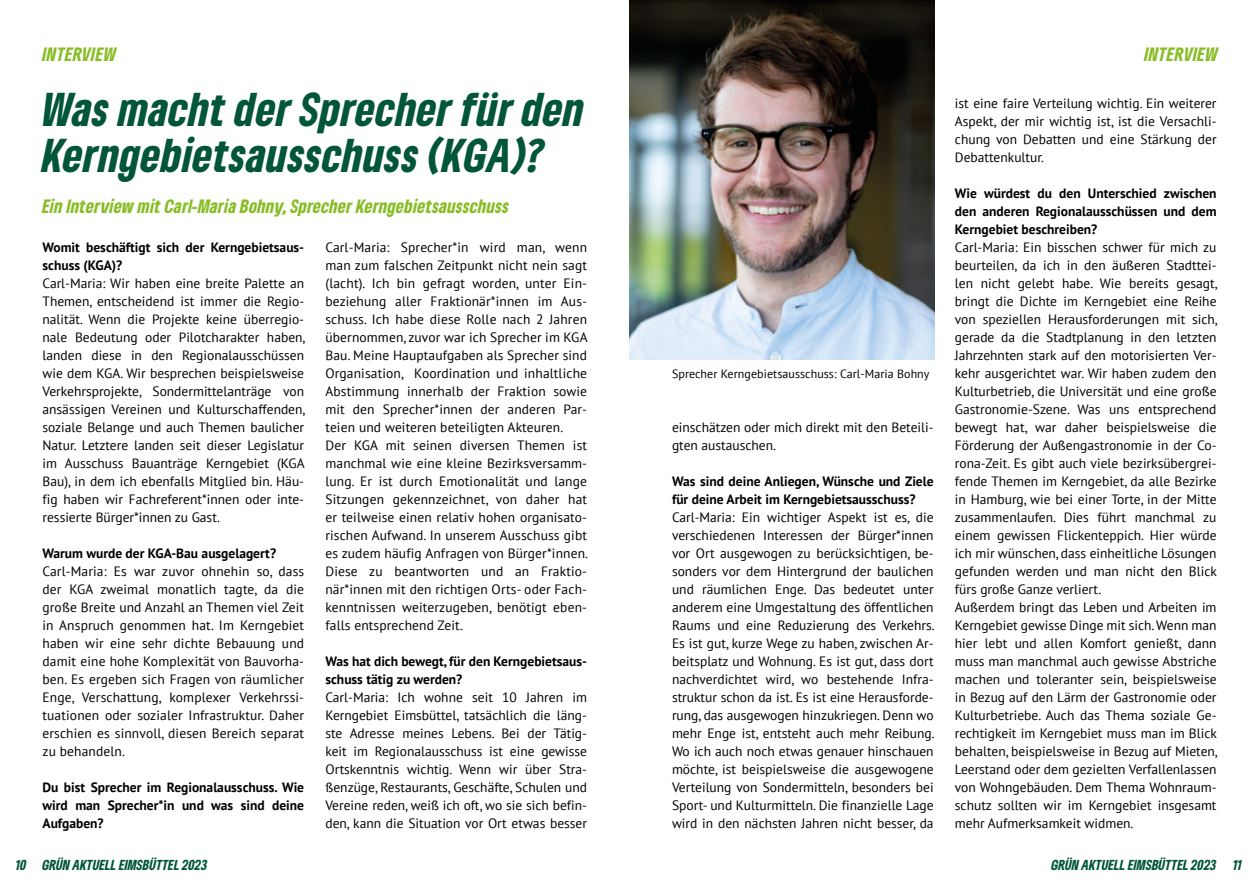
<style>
.page{position:relative;width:1259px;height:893px;background:#fff}
.page>*{position:absolute;margin:0;border:0;box-sizing:border-box;transform-origin:0 0}
.t1{font:italic 900 condensed 44.25px/46.5px "Gruene Type";letter-spacing:.015em;color:#015538}
.t2{font:italic 900 condensed 18px "Gruene Type";letter-spacing:.015em;color:#89bd27}
.t3{font:13.5px/18px "PT Sans";color:#000;text-align:justify}
.t4{font:700 13.5px/18px "PT Sans";color:#000}
.t5{font:italic 900 condensed 13.5px "Gruene Type";color:#015538}
.t6{font:12px "PT Sans";letter-spacing:.005em;color:#000}
</style>
<div class="page">
<img style="left:629px;top:0;width:305px;height:360px">
<h2 class="t2" style="left:43px;top:42px;width:75px">INTERVIEW</h2>
<h2 class="t2" style="left:1144px;top:42px;width:75px">INTERVIEW</h2>
<h1 class="t1" style="left:43px;top:84px;width:543px">Was macht der Sprecher für den<br>Kerngebietsausschuss (KGA)?</h1>
<h2 class="t2" style="left:43px;top:194px;width:468px">Ein Interview mit Carl-Maria Bohny, Sprecher Kerngebietsausschuss</h2>
<p class="t4" style="left:43px;top:238px;width:263px">Womit beschäftigt sich der Kerngebietsaus&shy;schuss (KGA)?</p>
<p class="t3" style="left:43px;top:274px;width:264px">Carl-Maria: Wir haben eine breite Palette an Themen, entscheidend ist immer die Regio&shy;nalität. Wenn die Projekte keine überregio&shy;nale Bedeutung oder Pilotcharakter haben, landen diese in den Regionalausschüssen wie dem KGA. Wir besprechen beispielsweise Verkehrsprojekte, Sondermittelanträge von ansässigen Vereinen und Kulturschaffenden, soziale Belange und auch Themen baulicher Natur. Letztere landen seit dieser Legislatur im Ausschuss Bauanträge Kerngebiet (KGA Bau), in dem ich ebenfalls Mitglied bin. Häu&shy;fig haben wir Fachreferent*innen oder inte&shy;ressierte Bürger*innen zu Gast.</p>
<p class="t4" style="left:43px;top:544px;width:235px">Warum wurde der KGA-Bau ausgelagert?</p>
<p class="t3" style="left:43px;top:562px;width:263px">Carl-Maria: Es war zuvor ohnehin so, dass der KGA zweimal monatlich tagte, da die große Breite und Anzahl an Themen viel Zeit in Anspruch genommen hat. Im Kerngebiet haben wir eine sehr dichte Bebauung und damit eine hohe Komplexität von Bauvorha&shy;ben. Es ergeben sich Fragen von räumlicher Enge, Verschattung, komplexer Verkehrssi&shy;tuationen oder sozialer Infrastruktur. Daher erschien es sinnvoll, diesen Bereich separat zu behandeln.</p>
<p class="t4" style="left:43px;top:778px;width:263px;text-align:justify">Du bist Sprecher im Regionalausschuss. Wie wird man Sprecher*in und was sind deine Aufgaben?</p>
<p class="t3" style="left:325px;top:238px;width:264px;text-align:left">Carl-Maria: Sprecher*in wird man, wenn man zum falschen Zeitpunkt nicht nein sagt (lacht). Ich bin gefragt worden, unter Ein&shy;beziehung aller Fraktionär*innen im Aus&shy;schuss. Ich habe diese Rolle nach 2 Jahren übernommen, zuvor war ich Sprecher im KGA Bau. Meine Hauptaufgaben als Sprecher sind Organisation, Koordination und inhaltliche Abstimmung innerhalb der Fraktion sowie mit den Sprecher*innen der anderen Par&shy;teien und weiteren beteiligten Akteuren.<br>Der KGA mit seinen diversen Themen ist manchmal wie eine kleine Bezirksversamm&shy;lung. Er ist durch Emotionalität und lange Sitzungen gekennzeichnet, von daher hat er teilweise einen relativ hohen organisato&shy;rischen Aufwand. In unserem Ausschuss gibt es zudem häufig Anfragen von Bürger*innen.<br>Diese zu beantworten und an Fraktio&shy;när*innen mit den richtigen Orts- oder Fach&shy;kenntnissen weiterzugeben, benötigt eben&shy;falls entsprechend Zeit.</p>
<p class="t4" style="left:325px;top:652px;width:263px">Was hat dich bewegt, für den Kerngebietsaus&shy;schuss tätig zu werden?</p>
<p class="t3" style="left:325px;top:688px;width:263px">Carl-Maria: Ich wohne seit 10 Jahren im Kerngebiet Eimsbüttel, tatsächlich die läng&shy;ste Adresse meines Lebens. Bei der Tätig&shy;keit im Regionalausschuss ist eine gewisse Ortskenntnis wichtig. Wenn wir über Stra&shy;ßenzüge, Restaurants, Geschäfte, Schulen und Vereine reden, weiß ich oft, wo sie sich befin&shy;den, kann die Situation vor Ort etwas besser</p>
<p class="t6" style="left:672px;top:366px;width:259px">Sprecher Kerngebietsausschuss: Carl-Maria Bohny</p>
<p class="t3" style="left:672px;top:418px;width:263px">einschätzen oder mich direkt mit den Beteili&shy;gten austauschen.</p>
<p class="t4" style="left:672px;top:472px;width:263px">Was sind deine Anliegen, Wünsche und Ziele für deine Arbeit im Kerngebietsausschuss?</p>
<p class="t3" style="left:672px;top:508px;width:264px">Carl-Maria: Ein wichtiger Aspekt ist es, die verschiedenen Interessen der Bürger*innen vor Ort ausgewogen zu berücksichtigen, be&shy;sonders vor dem Hintergrund der baulichen und räumlichen Enge. Das bedeutet unter anderem eine Umgestaltung des öffentlichen Raums und eine Reduzierung des Verkehrs.<br>Es ist gut, kurze Wege zu haben, zwischen Ar&shy;beitsplatz und Wohnung. Es ist gut, dass dort nachverdichtet wird, wo bestehende Infra&shy;struktur schon da ist. Es ist eine Herausforde&shy;rung, das ausgewogen hinzukriegen. Denn wo mehr Enge ist, entsteht auch mehr Reibung.<br>Wo ich auch noch etwas genauer hinschauen möchte, ist beispielsweise die ausgewogene Verteilung von Sondermitteln, besonders bei Sport- und Kulturmitteln. Die finanzielle Lage wird in den nächsten Jahren nicht besser, da</p>
<p class="t3" style="left:955px;top:94px;width:263px">ist eine faire Verteilung wichtig. Ein weiterer Aspekt, der mir wichtig ist, ist die Versachli&shy;chung von Debatten und eine Stärkung der Debattenkultur.</p>
<p class="t4" style="left:955px;top:184px;width:263px;text-align:justify">Wie würdest du den Unterschied zwischen den anderen Regionalausschüssen und dem Kerngebiet beschreiben?</p>
<p class="t3" style="left:955px;top:238px;width:264px;text-align:left">Carl-Maria: Ein bisschen schwer für mich zu beurteilen, da ich in den äußeren Stadttei&shy;len nicht gelebt habe. Wie bereits gesagt, bringt die Dichte im Kerngebiet eine Reihe von speziellen Herausforderungen mit sich, gerade da die Stadtplanung in den letzten Jahrzehnten stark auf den motorisierten Ver&shy;kehr ausgerichtet war. Wir haben zudem den Kulturbetrieb, die Universität und eine große Gastronomie-Szene. Was uns entsprechend bewegt hat, war daher beispielsweise die Förderung der Außengastronomie in der Co&shy;rona-Zeit. Es gibt auch viele bezirksübergrei&shy;fende Themen im Kerngebiet, da alle Bezirke in Hamburg, wie bei einer Torte, in der Mitte zusammenlaufen. Dies führt manchmal zu einem gewissen Flickenteppich. Hier würde ich mir wünschen, dass einheitliche Lösungen gefunden werden und man nicht den Blick fürs große Ganze verliert.<br>Außerdem bringt das Leben und Arbeiten im Kerngebiet gewisse Dinge mit sich. Wenn man hier lebt und allen Komfort genießt, dann muss man manchmal auch gewisse Abstriche machen und toleranter sein, beispielsweise in Bezug auf den Lärm der Gastronomie oder Kulturbetriebe. Auch das Thema soziale Ge&shy;rechtigkeit im Kerngebiet muss man im Blick behalten, beispielsweise in Bezug auf Mieten, Leerstand oder dem gezielten Verfallenlassen von Wohngebäuden. Dem Thema Wohnraum&shy;schutz sollten wir im Kerngebiet insgesamt mehr Aufmerksamkeit widmen.</p>
<p class="t5" style="left:16px;top:856px;width:193px">10 GRÜN AKTUELL EIMSBÜTTEL 2023</p>
<p class="t5" style="left:1051px;top:856px;width:166px">GRÜN AKTUELL EIMSBÜTTEL 2023</p>
<p class="t5" style="left:1233px;top:856px;width:10px">11</p>
</div>
